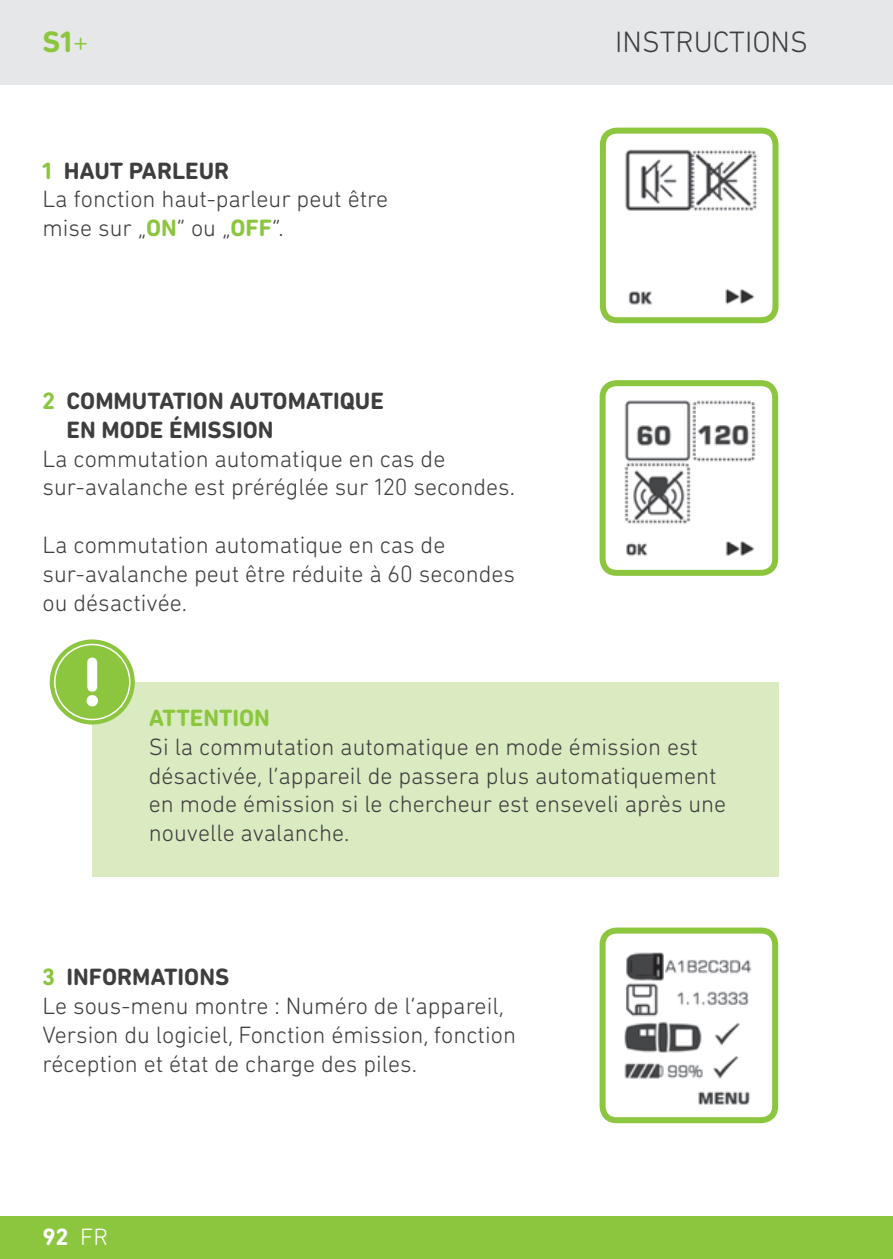
<style>
.page{position:relative;width:893px;height:1259px;background:#fff}
.page>*{position:absolute;margin:0;border:0;box-sizing:border-box;transform-origin:0 0}
.t1{font:300 30px "DIN Next Rounded LT Pro";color:#3e3e3f}
.t2{font:700 30px "DIN Next Rounded LT Pro";color:#8bc63e}
.t3{font:300 24px/28.8px "DIN Next Rounded LT Pro";color:#3e3e3f}
.t4{font:700 24px/28.8px "DIN Next Rounded LT Pro";color:#3e3e3f}
.t5{font:700 24px "DIN Next Rounded LT Pro";color:#8bc63e}
.t6{font:700 24px "DIN Next Rounded LT Pro";color:#fff}
.s1{font-weight:300}
.s2{font-weight:700;color:#8bc63e}
.s3{font-weight:700}
.s4{color:#8bc63e}
</style>
<div class="page">
<div style="left:0;top:0;width:893px;height:85px;background:#e6e7e9"></div>
<div style="left:0;top:1216px;width:893px;height:43px;background:#8bc63e"></div>
<img style="left:607px;top:387px;width:164px;height:182px">
<div style="left:600px;top:380px;width:178px;height:196px;border:6px solid #8bc63e;border-radius:14px"></div>
<img style="left:607px;top:934px;width:164px;height:182px">
<div style="left:600px;top:927px;width:178px;height:196px;border:6px solid #8bc63e;border-radius:14px"></div>
<img style="left:607px;top:128px;width:171px;height:188px">
<div style="left:600px;top:128px;width:178px;height:195px;border:6px solid #8bc63e;border-radius:14px"></div>
<div style="left:92px;top:682px;width:686px;height:194px;background:#daeac1"></div>
<div style="left:50px;top:639px;width:85px;height:85px;background:#8bc63e;border-radius:50%"></div>
<div style="left:54px;top:644px;width:76px;height:76px;border:2px solid #fff;border-radius:50%"></div>
<svg style="left:87px;top:657px;width:11px;height:49px"></svg>
<p class="t2" style="left:43px;top:24px;width:48px">S1<span class="s1">+</span></p>
<p class="t1" style="left:615px;top:25px;width:194px">inSTrucTionS</p>
<p class="t3" style="left:43px;top:156px;width:347px"><span class="s2">1</span> <span class="s3">HAUT PARLEUR<br></span>La fonction haut-parleur peut être mise sur „<span class="s2">ON</span>” ou „<span class="s2">OFF</span>”.</p>
<p class="t4" style="left:66px;top:386px;width:319px;text-indent:-24px"><span class="s4">2</span> COMMUTATION AUTOMATIQUE<br>EN MODE ÉMISSION</p>
<p class="t3" style="left:43px;top:444px;width:474px">La commutation automatique en cas de sur-avalanche est préréglée sur 120 secondes.</p>
<p class="t3" style="left:43px;top:530px;width:474px">La commutation automatique en cas de sur-avalanche peut être réduite à 60 secondes ou désactivée.</p>
<p class="t5" style="left:149px;top:703px;width:123px">ATTENTION</p>
<p class="t3" style="left:149px;top:732px;width:579px">Si la commutation automatique en mode émission est désactivée, l’appareil de passera plus automatiquement en mode émission si le chercheur est enseveli après une nouvelle avalanche.</p>
<p class="t3" style="left:43px;top:962px;width:475px"><span class="s2">3</span> <span class="s3">INFORMATIONS<br></span>Le sous-menu montre : numéro de l’appareil, Version du logiciel, fonction émission, fonction réception et état de charge des piles.</p>
<p class="t6" style="left:43px;top:1223px;width:67px">92 <span class="s1">fr</span></p>
</div>
